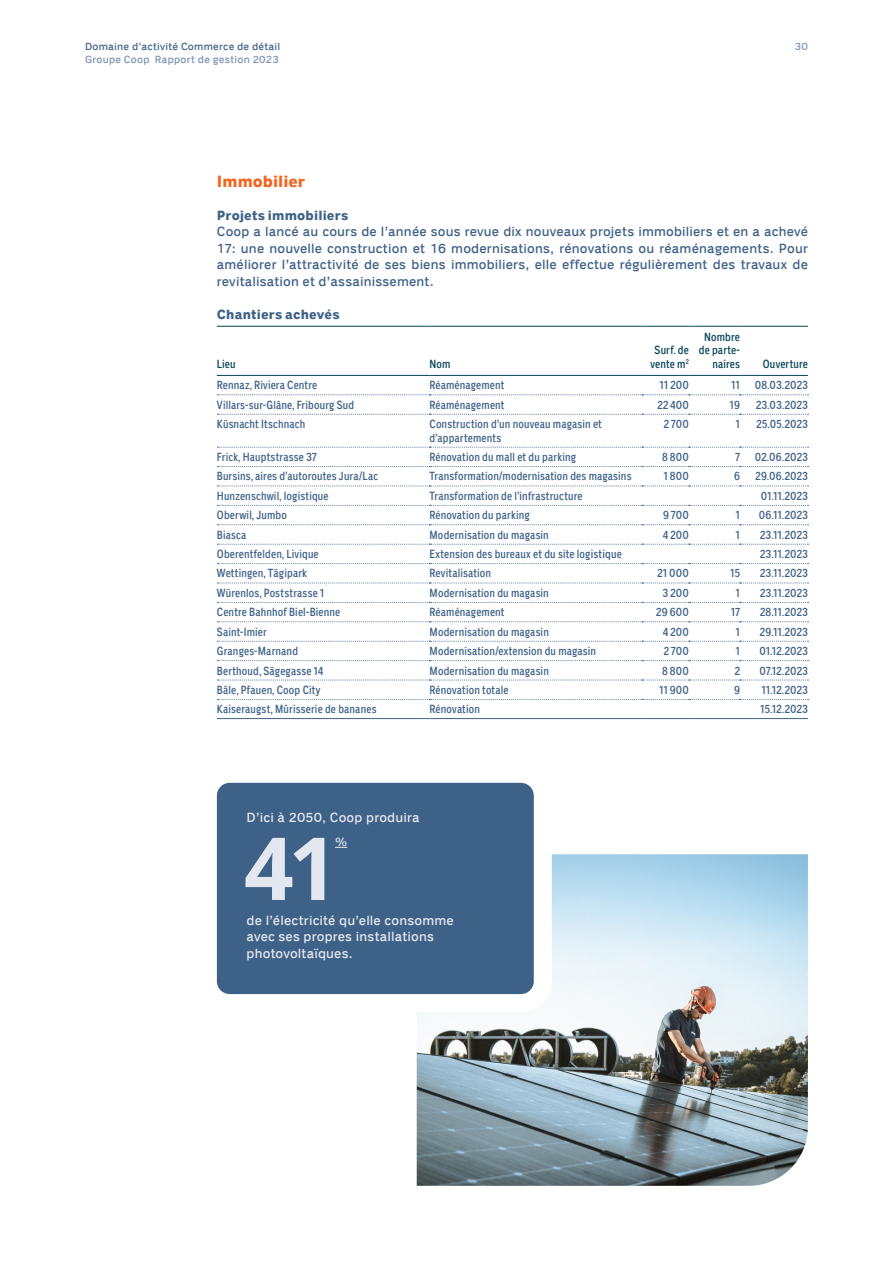
<style>
.page{position:relative;width:893px;height:1263px;background:#fff}
.page>*{position:absolute;margin:0;border:0;box-sizing:border-box;transform-origin:0 0}
.t1{font:700 87px "Open Sans";color:#e3e8f0}
.t2{font:700 16.5px "Coop";letter-spacing:.005em;color:#f36421}
.t3{font:13.5px/16.5px "Coop";letter-spacing:.015em;color:#3e6287;text-align:justify}
.t4{font:13.5px/16.5px "Coop";letter-spacing:.01em;color:#e3e8f0}
.t5{font:700 13.5px "Coop";letter-spacing:.01em;color:#3e6287}
.t6{font:12px/13.5px "Coop Condensed";letter-spacing:.015em;color:#3e6287}
.t7{font:12px/13.5px "Coop Condensed";letter-spacing:.015em;color:#074559;text-align:center}
.t8{font:12px "Coop";color:#e3e8f0}
.t9{font:10.5px "Coop";letter-spacing:.025em;color:#3e6287}
.t10{font:10.5px "Coop";letter-spacing:.025em;color:#7b93b1}
</style>
<div class="page">
<hr style="left:217px;top:326px;width:212px;height:1px;background:#074559">
<hr style="left:429px;top:326px;width:213px;height:1px;background:#074559">
<hr style="left:642px;top:326px;width:47px;height:1px;background:#074559">
<hr style="left:689px;top:326px;width:51px;height:1px;background:#074559">
<hr style="left:740px;top:326px;width:68px;height:1px;background:#074559">
<hr style="left:217px;top:375px;width:212px;height:1px;background:#074559">
<hr style="left:429px;top:375px;width:213px;height:1px;background:#074559">
<hr style="left:642px;top:375px;width:47px;height:1px;background:#074559">
<hr style="left:689px;top:375px;width:51px;height:1px;background:#074559">
<hr style="left:740px;top:375px;width:68px;height:1px;background:#074559">
<svg style="left:217px;top:394px;width:591px;height:1px"></svg>
<svg style="left:217px;top:414px;width:591px;height:1px"></svg>
<svg style="left:217px;top:447px;width:591px;height:1px"></svg>
<svg style="left:217px;top:466px;width:591px;height:1px"></svg>
<svg style="left:217px;top:485px;width:591px;height:1px"></svg>
<svg style="left:217px;top:505px;width:591px;height:1px"></svg>
<svg style="left:217px;top:524px;width:591px;height:1px"></svg>
<svg style="left:217px;top:544px;width:591px;height:1px"></svg>
<svg style="left:217px;top:563px;width:591px;height:1px"></svg>
<hr style="left:217px;top:718px;width:212px;height:1px;background:#3e6287">
<hr style="left:429px;top:718px;width:213px;height:1px;background:#3e6287">
<hr style="left:642px;top:718px;width:47px;height:1px;background:#3e6287">
<hr style="left:689px;top:718px;width:51px;height:1px;background:#3e6287">
<hr style="left:740px;top:718px;width:68px;height:1px;background:#3e6287">
<svg style="left:217px;top:582px;width:591px;height:1px"></svg>
<svg style="left:217px;top:602px;width:591px;height:1px"></svg>
<svg style="left:217px;top:621px;width:591px;height:1px"></svg>
<svg style="left:217px;top:641px;width:591px;height:1px"></svg>
<svg style="left:217px;top:660px;width:591px;height:1px"></svg>
<svg style="left:217px;top:679px;width:591px;height:1px"></svg>
<svg style="left:217px;top:699px;width:591px;height:1px"></svg>
<img style="left:417px;top:854px;width:391px;height:332px">
<div style="left:208px;top:774px;width:335px;height:229px;background:#3e6287;border-radius:22px"></div>
<svg style="left:335px;top:847px;width:12px;height:1px"></svg>
<div style="left:199px;top:765px;width:353px;height:247px;border:18px solid #fff;border-radius:22px"></div>
<p class="t9" style="left:85px;top:41px;width:197px">Domaine d'activité Commerce de détail</p>
<p class="t10" style="left:795px;top:41px;width:15px">30</p>
<p class="t10" style="left:85px;top:53px;width:195px">Groupe Coop Rapport de gestion 2023</p>
<h2 class="t2" style="left:217px;top:172px;width:90px">Immobilier</h2>
<p class="t5" style="left:217px;top:208px;width:133px">Projets immobiliers</p>
<p class="t3" style="left:217px;top:223px;width:593px">Coop a lancé au cours de l’année sous revue dix nouveaux projets immobiliers et en a achevé 17: une nouvelle construction et 16 modernisations, rénovations ou réaménagements. Pour améliorer l’attractivité de ses biens immobiliers, elle effectue régulièrement des travaux de revitalisation et d’assainissement.</p>
<p class="t5" style="left:217px;top:306px;width:124px">Chantiers achevés</p>
<p class="t7" style="left:217px;top:357px;width:20px">Lieu</p>
<p class="t7" style="left:429px;top:357px;width:23px">Nom</p>
<p class="t7" style="left:650px;top:344px;width:40px">Surf. de vente m<sup>2</sup></p>
<p class="t7" style="left:699px;top:330px;width:43px;text-align:right">Nombre de parte&shy;naires</p>
<p class="t7" style="left:763px;top:357px;width:47px">Ouverture</p>
<p class="t6" style="left:217px;top:379px;width:102px">Rennaz, Riviera Centre</p>
<p class="t6" style="left:429px;top:379px;width:77px">Réaménagement</p>
<p class="t6" style="left:660px;top:379px;width:30px">11 200</p>
<p class="t6" style="left:731px;top:379px;width:78px">11 08.03.2023</p>
<p class="t6" style="left:217px;top:398px;width:139px">Villars-sur-Glâne, Fribourg Sud</p>
<p class="t6" style="left:429px;top:398px;width:77px">Réaménagement</p>
<p class="t6" style="left:657px;top:398px;width:33px">22 400</p>
<p class="t6" style="left:730px;top:398px;width:12px">19</p>
<p class="t6" style="left:756px;top:398px;width:53px">23.03.2023</p>
<p class="t6" style="left:217px;top:417px;width:90px">Küsnacht Itschnach</p>
<p class="t6" style="left:429px;top:417px;width:174px">Construction d’un nouveau magasin et d’appartements</p>
<p class="t6" style="left:664px;top:417px;width:26px">2 700</p>
<p class="t6" style="left:736px;top:417px;width:6px">1</p>
<p class="t6" style="left:756px;top:417px;width:53px">25.05.2023</p>
<p class="t6" style="left:217px;top:450px;width:101px">Frick, Hauptstrasse 37</p>
<p class="t6" style="left:429px;top:450px;width:148px">Rénovation du mall et du parking</p>
<p class="t6" style="left:662px;top:450px;width:28px">8 800</p>
<p class="t6" style="left:735px;top:450px;width:74px">7 02.06.2023</p>
<p class="t6" style="left:217px;top:470px;width:163px">Bursins, aires d’autoroutes Jura/Lac</p>
<p class="t6" style="left:429px;top:470px;width:203px">Transformation/modernisation des magasins</p>
<p class="t6" style="left:664px;top:470px;width:27px">1 800</p>
<p class="t6" style="left:734px;top:470px;width:7px">6</p>
<p class="t6" style="left:755px;top:470px;width:54px">29.06.2023</p>
<p class="t6" style="left:217px;top:489px;width:113px">Hunzenschwil, logistique</p>
<p class="t6" style="left:429px;top:489px;width:155px">Transformation de l’infrastructure</p>
<p class="t6" style="left:761px;top:489px;width:49px">01.11.2023</p>
<p class="t6" style="left:217px;top:509px;width:72px">Oberwil, Jumbo</p>
<p class="t6" style="left:429px;top:509px;width:102px">Rénovation du parking</p>
<p class="t6" style="left:663px;top:509px;width:27px">9 700</p>
<p class="t6" style="left:736px;top:509px;width:6px">1</p>
<p class="t6" style="left:759px;top:509px;width:51px">06.11.2023</p>
<p class="t6" style="left:217px;top:528px;width:31px">Biasca</p>
<p class="t6" style="left:429px;top:528px;width:121px">Modernisation du magasin</p>
<p class="t6" style="left:663px;top:528px;width:27px">4 200</p>
<p class="t6" style="left:736px;top:528px;width:6px">1</p>
<p class="t6" style="left:760px;top:528px;width:49px">23.11.2023</p>
<p class="t6" style="left:217px;top:547px;width:103px">Oberentfelden, Livique</p>
<p class="t6" style="left:429px;top:547px;width:194px">Extension des bureaux et du site logistique</p>
<p class="t6" style="left:760px;top:547px;width:49px">23.11.2023</p>
<p class="t6" style="left:217px;top:567px;width:92px">Wettingen, Tägipark</p>
<p class="t6" style="left:429px;top:567px;width:63px">Revitalisation</p>
<p class="t6" style="left:657px;top:567px;width:33px">21 000</p>
<p class="t6" style="left:730px;top:567px;width:11px">15</p>
<p class="t6" style="left:760px;top:567px;width:49px">23.11.2023</p>
<p class="t6" style="left:217px;top:586px;width:109px">Würenlos, Poststrasse 1</p>
<p class="t6" style="left:430px;top:586px;width:121px">Modernisation du magasin</p>
<p class="t6" style="left:663px;top:586px;width:27px">3 200</p>
<p class="t6" style="left:736px;top:586px;width:6px">1</p>
<p class="t6" style="left:760px;top:586px;width:49px">23.11.2023</p>
<p class="t6" style="left:217px;top:606px;width:125px">Centre Bahnhof Biel-Bienne</p>
<p class="t6" style="left:430px;top:606px;width:77px">Réaménagement</p>
<p class="t6" style="left:656px;top:606px;width:34px">29 600</p>
<p class="t6" style="left:731px;top:606px;width:10px">17</p>
<p class="t6" style="left:760px;top:606px;width:50px">28.11.2023</p>
<p class="t6" style="left:217px;top:625px;width:51px">Saint-Imier</p>
<p class="t6" style="left:430px;top:625px;width:121px">Modernisation du magasin</p>
<p class="t6" style="left:663px;top:625px;width:27px">4 200</p>
<p class="t6" style="left:736px;top:625px;width:6px">1</p>
<p class="t6" style="left:760px;top:625px;width:50px">29.11.2023</p>
<p class="t6" style="left:217px;top:644px;width:83px">Granges-Marnand</p>
<p class="t6" style="left:430px;top:644px;width:168px">Modernisation/extension du magasin</p>
<p class="t6" style="left:664px;top:644px;width:26px">2 700</p>
<p class="t6" style="left:736px;top:644px;width:6px">1</p>
<p class="t6" style="left:759px;top:644px;width:50px">01.12.2023</p>
<p class="t6" style="left:217px;top:664px;width:108px">Berthoud, Sägegasse 14</p>
<p class="t6" style="left:430px;top:664px;width:121px">Modernisation du magasin</p>
<p class="t6" style="left:662px;top:664px;width:28px">8 800</p>
<p class="t6" style="left:735px;top:664px;width:7px">2</p>
<p class="t6" style="left:759px;top:664px;width:50px">07.12.2023</p>
<p class="t6" style="left:217px;top:683px;width:105px">Bâle, Pfauen, Coop City</p>
<p class="t6" style="left:430px;top:683px;width:81px">Rénovation totale</p>
<p class="t6" style="left:659px;top:683px;width:31px">11 900</p>
<p class="t6" style="left:734px;top:683px;width:7px">9</p>
<p class="t6" style="left:762px;top:683px;width:48px">11.12.2023</p>
<p class="t6" style="left:217px;top:702px;width:161px">Kaiseraugst, Mûrisserie de bananes</p>
<p class="t6" style="left:430px;top:702px;width:52px">Rénovation</p>
<p class="t6" style="left:761px;top:702px;width:49px">15.12.2023</p>
<p class="t4" style="left:247px;top:809px;width:174px">D’ici à 2050, Coop produira</p>
<h1 class="t1" style="left:244px;top:807px;width:96px">41</h1>
<p class="t8" style="left:335px;top:835px;width:14px">%</p>
<p class="t4" style="left:247px;top:912px;width:209px">de l’électricité qu’elle consomme avec ses propres installations photovoltaïques.</p>
</div>
